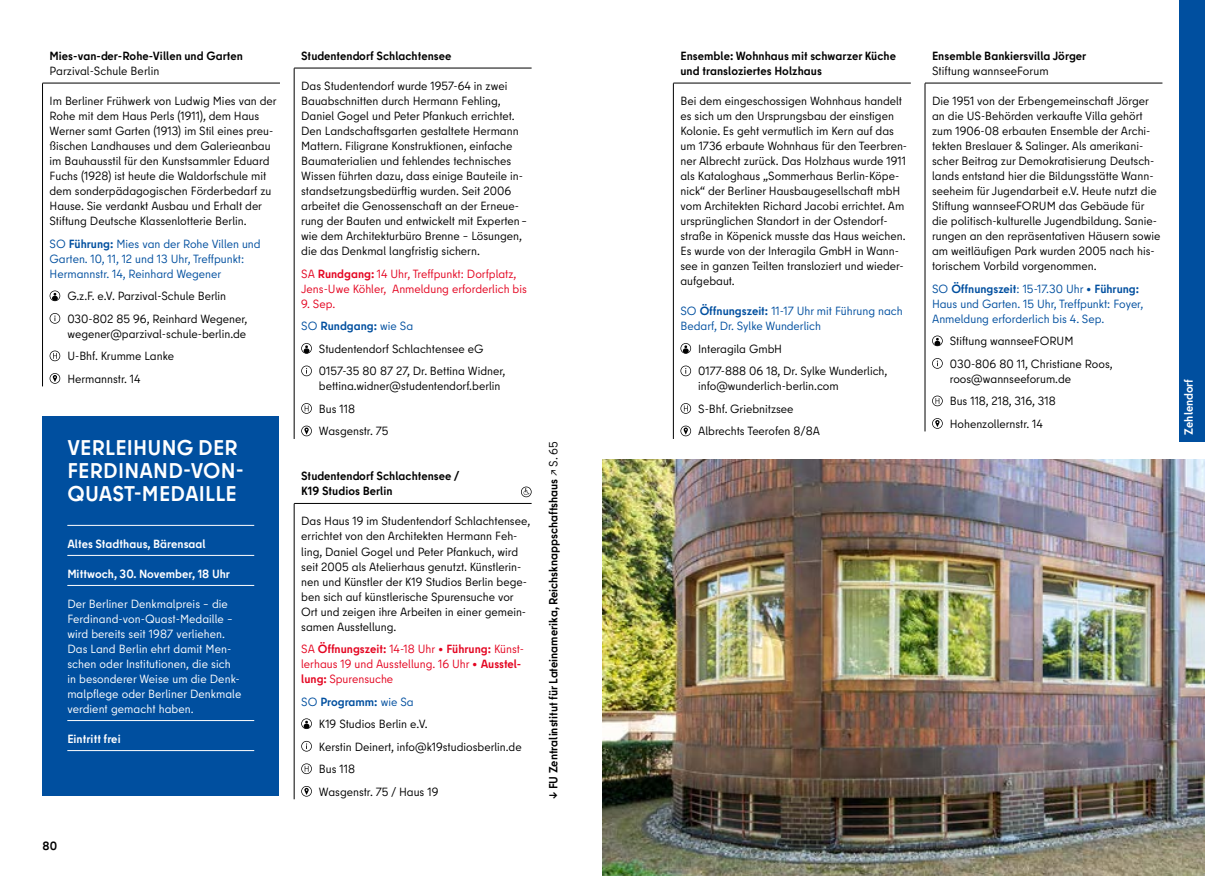
<style>
.page{position:relative;width:1205px;height:876px;background:#fff}
.page>*{position:absolute;margin:0;border:0;box-sizing:border-box;transform-origin:0 0}
.t1{font:700 21.25px/22.5px "Berlin Type";letter-spacing:.01em;color:#fff}
.t2{font:11.88px/15px "Berlin Type";color:#000}
.t3{font:11.88px/15px "Berlin Type";color:#004f9f}
.t4{font:700 11.88px/15px "Berlin Type";letter-spacing:.005em;color:#000}
.t5{font:11.88px/15px "Berlin Type";letter-spacing:.005em;color:#fff}
.t6{font:11.88px/15px "Berlin Type";color:#e40521}
.t7{font:700 11.88px "Berlin Type";letter-spacing:.005em;color:#fff}
.t8{font:700 11.88px "Berlin Type";color:#004f9f}
.s1{font-weight:700}
.s2{font-weight:400}
.s3{color:#004f9f}
.s4{font-weight:700;color:#004f9f}
</style>
<div class="page">
<hr style="left:43px;top:83px;width:237px;height:1px;background:#000">
<hr style="left:42px;top:83px;width:1px;height:303px;background:#000">
<svg style="left:50px;top:290px;width:10px;height:11px"></svg>
<svg style="left:50px;top:313px;width:10px;height:10px"></svg>
<svg style="left:50px;top:350px;width:10px;height:11px"></svg>
<svg style="left:50px;top:373px;width:10px;height:10px"></svg>
<hr style="left:294px;top:68px;width:237px;height:1px;background:#000">
<hr style="left:294px;top:68px;width:1px;height:371px;background:#000">
<hr style="left:294px;top:503px;width:237px;height:1px;background:#000">
<hr style="left:294px;top:503px;width:1px;height:296px;background:#000">
<svg style="left:301px;top:343px;width:11px;height:10px"></svg>
<svg style="left:301px;top:365px;width:11px;height:11px"></svg>
<svg style="left:301px;top:403px;width:11px;height:10px"></svg>
<svg style="left:301px;top:425px;width:11px;height:11px"></svg>
<svg style="left:521px;top:486px;width:10px;height:11px"></svg>
<svg style="left:301px;top:718px;width:11px;height:10px"></svg>
<svg style="left:301px;top:740px;width:11px;height:11px"></svg>
<svg style="left:301px;top:763px;width:11px;height:10px"></svg>
<svg style="left:301px;top:786px;width:11px;height:10px"></svg>
<hr style="left:673px;top:83px;width:238px;height:1px;background:#000">
<hr style="left:673px;top:83px;width:1px;height:356px;background:#000">
<svg style="left:680px;top:343px;width:11px;height:10px"></svg>
<svg style="left:680px;top:365px;width:11px;height:11px"></svg>
<svg style="left:680px;top:403px;width:11px;height:10px"></svg>
<svg style="left:680px;top:425px;width:11px;height:11px"></svg>
<div style="left:1179px;top:0;width:26px;height:441px;background:#004f9f"></div>
<div style="left:43px;top:415px;width:236px;height:380px;background:#004f9f"></div>
<hr style="left:67px;top:525px;width:187px;height:1px;background:#fff">
<hr style="left:67px;top:555px;width:187px;height:1px;background:#fff">
<hr style="left:67px;top:585px;width:187px;height:1px;background:#fff">
<hr style="left:67px;top:720px;width:187px;height:1px;background:#fff">
<hr style="left:67px;top:750px;width:187px;height:1px;background:#fff">
<img style="left:602px;top:459px;width:603px;height:416px">
<hr style="left:925px;top:83px;width:237px;height:1px;background:#000">
<hr style="left:924px;top:83px;width:1px;height:348px;background:#000">
<svg style="left:932px;top:335px;width:11px;height:11px"></svg>
<svg style="left:932px;top:358px;width:11px;height:10px"></svg>
<svg style="left:932px;top:395px;width:11px;height:11px"></svg>
<svg style="left:932px;top:418px;width:11px;height:10px"></svg>
<p class="t4" style="left:50px;top:48px;width:195px">Mies-van-der-Rohe-Villen und Garten</p>
<p class="t2" style="left:50px;top:63px;width:111px">Parzival-Schule Berlin</p>
<p class="t2" style="left:50px;top:93px;width:229px">Im Berliner Frühwerk von Ludwig Mies van der Rohe mit dem Haus Perls (1911), dem Haus Werner samt Garten (1913) im Stil eines preu&shy;ßischen Landhauses und dem Galerieanbau im Bauhausstil für den Kunstsammler Eduard Fuchs (1928) ist heute die Waldorfschule mit dem sonderpädagogischen Förderbedarf zu Hause. Sie verdankt Ausbau und Erhalt der Stiftung Deutsche Klassenlotterie Berlin.</p>
<p class="t3" style="left:50px;top:236px;width:213px">SO <span class="s1">Führung:</span> Mies van der Rohe Villen und<br>Garten. 10, 11, 12 und 13 Uhr, Treffpunkt:<br>Hermannstr. 14, Reinhard Wegener</p>
<p class="t2" style="left:67px;top:285px;width:182px;line-height:22.5px">G.z.F. e.V. Parzival-Schule Berlin<br>030-802 85 96, Reinhard Wegener,</p>
<p class="t2" style="left:67px;top:322px;width:180px;line-height:22.5px">wegener@parzival-schule-berlin.de<br>U-Bhf. Krumme Lanke<br>Hermannstr. 14</p>
<h1 class="t1" style="left:67px;top:437px;width:178px">VERLEIHUNG DER<br>FERDINAND-VON-<br>QUAST-MEDAILLE</h1>
<p class="t7" style="left:67px;top:536px;width:140px">Altes Stadthaus, Bärensaal</p>
<p class="t7" style="left:67px;top:566px;width:164px">Mittwoch, 30. November, 18 Uhr</p>
<p class="t5" style="left:67px;top:596px;width:176px">Der Berliner Denkmalpreis – die<br>Ferdinand-von-Quast-Medaille – wird bereits seit 1987 verliehen.<br>Das Land Berlin ehrt damit Men&shy;schen oder Institutionen, die sich in besonderer Weise um die Denk&shy;malpflege oder Berliner Denkmale verdient gemacht haben.</p>
<p class="t7" style="left:67px;top:731px;width:55px">Eintritt frei</p>
<p class="t4" style="left:43px;top:837px;width:16px">80</p>
<p class="t4" style="left:301px;top:48px;width:152px">Studentendorf Schlachtensee</p>
<p class="t2" style="left:301px;top:78px;width:227px">Das Studentendorf wurde 1957-64 in zwei Bauabschnitten durch Hermann Fehling, Daniel Gogel und Peter Pfankuch errichtet.<br>Den Landschaftsgarten gestaltete Hermann Mattern. Filigrane Konstruktionen, einfache Baumaterialien und fehlendes technisches Wissen führten dazu, dass einige Bauteile in&shy;standsetzungsbedürftig wurden. Seit 2006 arbeitet die Genossenschaft an der Erneue&shy;rung der Bauten und entwickelt mit Experten – wie dem Architekturbüro Brenne – Lösungen, die das Denkmal langfristig sichern.</p>
<p class="t6" style="left:301px;top:266px;width:227px">SA <span class="s1">Rundgang:</span> 14 Uhr, Treffpunkt: Dorfplatz,<br>Jens-Uwe Köhler, Anmeldung erforderlich bis</p>
<p class="t6" style="left:301px;top:296px;width:36px">9. Sep.</p>
<p class="t8" style="left:301px;top:318px;width:113px"><span class="s2">SO</span> Rundgang: <span class="s2">wie Sa</span></p>
<p class="t2" style="left:319px;top:341px;width:166px">Studentendorf Schlachtensee eG</p>
<p class="t2" style="left:319px;top:363px;width:188px">0157-35 80 87 27, Dr. Bettina Widner,</p>
<p class="t2" style="left:319px;top:375px;width:183px;line-height:22.5px">bettina.widner@studentendorf.berlin<br>Bus 118<br>Wasgenstr. 75</p>
<p class="t4" style="left:301px;top:468px;width:160px">Studentendorf Schlachtensee /<br>K19 Studios Berlin</p>
<p class="t2" style="left:301px;top:513px;width:231px">Das Haus 19 im Studentendorf Schlachtensee, errichtet von den Architekten Hermann Feh&shy;ling, Daniel Gogel und Peter Pfankuch, wird seit 2005 als Atelierhaus genutzt. Künstlerin&shy;nen und Künstler der K19 Studios Berlin bege&shy;ben sich auf künstlerische Spurensuche vor Ort und zeigen ihre Arbeiten in einer gemein&shy;samen Ausstellung.</p>
<p class="t6" style="left:301px;top:641px;width:224px">SA <span class="s1">Öffnungszeit:</span> 14-18 Uhr • <span class="s1">Führung:</span> Künst&shy;lerhaus 19 und Ausstellung. 16 Uhr • <span class="s1">Ausstel&shy;lung:</span> Spurensuche</p>
<p class="t2" style="left:319px;top:690px;width:204px;line-height:22.5px;text-indent:-18px"><span class="s3">SO</span> <span class="s4">Programm:</span> <span class="s3">wie Sa<br></span>K19 Studios Berlin e.V.<br>Kerstin Deinert, info@k19studiosberlin.de<br>Bus 118<br>Wasgenstr. 75 / Haus 19</p>
<p class="t4" style="left:546px;top:799px;width:359px;rotate:-90deg">↓ FU Zentralinstitut für Lateinamerika, Reichsknappschaftshaus <span class="s2">↗ S. 65</span></p>
<p class="t4" style="left:680px;top:48px;width:217px">Ensemble: Wohnhaus mit schwarzer Küche und transloziertes Holzhaus</p>
<p class="t2" style="left:680px;top:93px;width:228px">Bei dem eingeschossigen Wohnhaus handelt es sich um den Ursprungsbau der einstigen Kolonie. Es geht vermutlich im Kern auf das um 1736 erbaute Wohnhaus für den Teerbren&shy;ner Albrecht zurück. Das Holzhaus wurde 1911 als Kataloghaus „Sommerhaus Berlin-Köpe&shy;nick“ der Berliner Hausbaugesellschaft mbH vom Architekten Richard Jacobi errichtet. Am ursprünglichen Standort in der Ostendorf&shy;straße in Köpenick musste das Haus weichen.<br>Es wurde von der Interagila GmbH in Wann&shy;see in ganzen Teilten transloziert und wieder&shy;aufgebaut.</p>
<p class="t3" style="left:680px;top:303px;width:224px">SO <span class="s1">Öffnungszeit:</span> 11-17 Uhr mit Führung nach<br>Bedarf, Dr. Sylke Wunderlich</p>
<p class="t2" style="left:698px;top:337px;width:191px;line-height:22.5px">Interagila GmbH<br>0177-888 06 18, Dr. Sylke Wunderlich,</p>
<p class="t2" style="left:698px;top:375px;width:142px;line-height:22.5px">info@wunderlich-berlin.com<br>S-Bhf. Griebnitzsee<br>Albrechts Teerofen 8/8A</p>
<p class="t7" style="left:1181px;top:434px;width:57px;rotate:-90deg">Zehlendorf</p>
<p class="t4" style="left:932px;top:48px;width:156px">Ensemble Bankiersvilla Jörger</p>
<p class="t2" style="left:932px;top:63px;width:118px">Stiftung wannseeForum</p>
<p class="t2" style="left:932px;top:93px;width:230px">Die 1951 von der Erbengemeinschaft Jörger an die US-Behörden verkaufte Villa gehört zum 1906-08 erbauten Ensemble der Archi&shy;tekten Breslauer &amp; Salinger. Als amerikani&shy;scher Beitrag zur Demokratisierung Deutsch&shy;lands entstand hier die Bildungsstätte Wann&shy;seeheim für Jugendarbeit e.V. Heute nutzt die Stiftung wannseeFORUM das Gebäude für die politisch-kulturelle Jugendbildung. Sanie&shy;rungen an den repräsentativen Häusern sowie am weitläufigen Park wurden 2005 nach his&shy;torischem Vorbild vorgenommen.</p>
<p class="t3" style="left:932px;top:281px;width:213px">SO <span class="s1">Öffnungszeit</span>: 15-17.30 Uhr • <span class="s1">Führung:<br></span>Haus und Garten. 15 Uhr, Treffpunkt: Foyer,<br>Anmeldung erforderlich bis 4. Sep.</p>
<p class="t2" style="left:950px;top:330px;width:164px;line-height:22.5px">Stiftung wannseeFORUM<br>030-806 80 11, Christiane Roos,</p>
<p class="t2" style="left:950px;top:367px;width:123px;line-height:22.5px">roos@wannseeforum.de<br>Bus 118, 218, 316, 318<br>Hohenzollernstr. 14</p>
</div>
